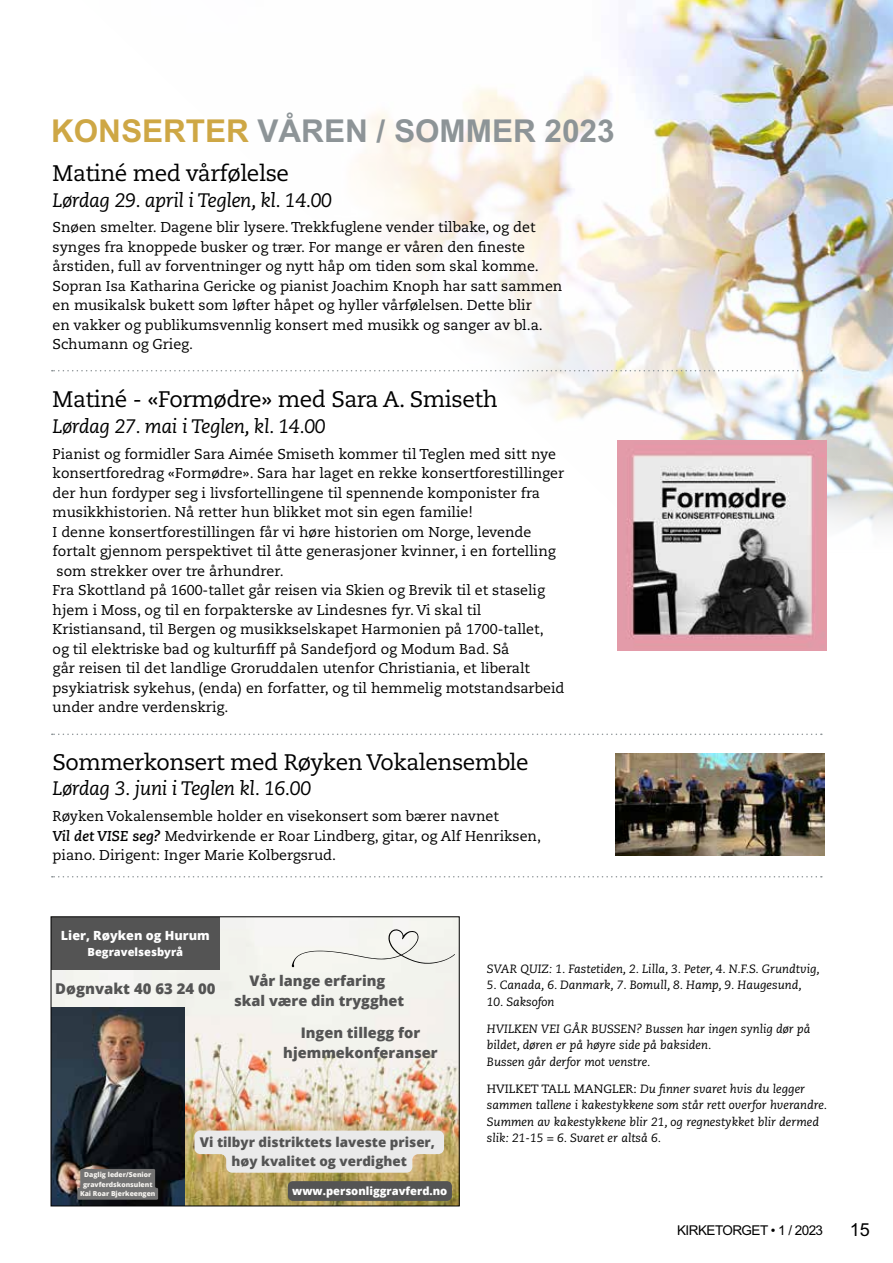
<style>
.page{position:relative;width:893px;height:1263px;background:#fff}
.page>*{position:absolute;margin:0;border:0;box-sizing:border-box;transform-origin:0 0}
.t1{font:700 31.5px "Arial MT Std";color:#8d9497}
.t2{font:22.5px "Caecilia LT Pro 55 Roman";letter-spacing:-.02em;color:#000}
.t3{font:italic 19.5px "Caecilia LT Pro 56";letter-spacing:-.02em;color:#000}
.t4{font:18px "Arial MT Std";color:#000}
.t5{font:800 14.85px "Open Sans";color:#545454}
.t6{font:800 14.55px/20px "Open Sans";color:#545454;text-align:center}
.t7{font:14.25px/19.5px "Caecilia LT Pro 55 Roman";color:#000}
.t8{font:13.5px "Arial MT Std";letter-spacing:-.04em;color:#000}
.t9{font:800 13.35px/18.6px "Open Sans";color:#545454;text-align:center}
.t10{font:800 12.6px "Open Sans";color:#fff}
.t11{font:italic 12px/16.5px "Caecilia LT Pro 56";color:#000}
.t12{font:800 11.1px "Open Sans";color:#fff}
.t13{font:800 6.75px/9.4px "Open Sans";color:#f5f3ef;text-align:center}
.s1{color:#cea745}
.s2{font-family:"Caecilia LT Pro 76";font-weight:700;font-style:italic}
.s3{font-family:"Caecilia LT Pro 55 Roman";font-style:normal}
</style>
<div class="page">
<img style="left:51px;top:0;width:842px;height:559px">
<svg style="left:52px;top:370px;width:770px;height:1px"></svg>
<svg style="left:52px;top:733px;width:770px;height:2px"></svg>
<svg style="left:52px;top:876px;width:770px;height:1px"></svg>
<img style="left:617px;top:440px;width:209px;height:211px">
<img style="left:615px;top:753px;width:210px;height:102px">
<img style="left:53px;top:918px;width:404px;height:286px">
<img style="left:53px;top:1008px;width:132px;height:196px">
<svg style="left:292px;top:929px;width:163px;height:38px"></svg>
<div style="left:51px;top:917px;width:169px;height:52px;background:#545454"></div>
<svg style="left:77px;top:1169px;width:81px;height:31px;background:#717070"></svg>
<svg style="left:194px;top:1130px;width:250px;height:43px;background:#e5e1d8"></svg>
<div style="left:288px;top:1181px;width:164px;height:20px;background:#545454"></div>
<div style="left:51px;top:916px;width:408px;height:290px;border:1px solid #000"></div>
<h1 class="t1" style="left:51px;top:112px;width:565px"><span class="s1">KONSERTER</span> VÅREN / SOMMER 2023</h1>
<h2 class="t2" style="left:53px;top:158px;width:238px">Matiné med vårfølelse</h2>
<h3 class="t3" style="left:53px;top:187px;width:281px">Lørdag 29. april i Teglen, kl. 14.00</h3>
<p class="t7" style="left:53px;top:217px;width:511px">Snøen smelter. Dagene blir lysere. Trekkfuglene vender tilbake, og det synges fra knoppede busker og trær. For mange er våren den fineste årstiden, full av forventninger og nytt håp om tiden som skal komme.<br>Sopran Isa Katharina Gericke og pianist Joachim Knoph har satt sammen en musikalsk bukett som løfter håpet og hyller vårfølelsen. Dette blir<br>en vakker og publikumsvennlig konsert med musikk og sanger av bl.a.<br>Schumann og Grieg.</p>
<h2 class="t2" style="left:53px;top:384px;width:447px">Matiné - «Formødre» med Sara A. Smiseth</h2>
<h3 class="t3" style="left:53px;top:413px;width:275px">Lørdag 27. mai i Teglen, kl. 14.00</h3>
<p class="t7" style="left:53px;top:444px;width:513px">Pianist og formidler Sara Aimée Smiseth kommer til Teglen med sitt nye konsertforedrag «Formødre». Sara har laget en rekke konsertforestillinger der hun fordyper seg i livsfortellingene til spennende komponister fra musikkhistorien. Nå retter hun blikket mot sin egen familie!<br>I denne konsertforestillingen får vi høre historien om Norge, levende fortalt gjennom perspektivet til åtte generasjoner kvinner, i en fortelling som strekker over tre århundrer.<br>Fra Skottland på 1600-tallet går reisen via Skien og Brevik til et staselig hjem i Moss, og til en forpakterske av Lindesnes fyr. Vi skal til Kristiansand, til Bergen og musikkselskapet Harmonien på 1700-tallet,<br>og til elektriske bad og kulturfiff på Sandefjord og Modum Bad. Så<br>går reisen til det landlige Groruddalen utenfor Christiania, et liberalt psykiatrisk sykehus, (enda) en forfatter, og til hemmelig motstandsarbeid under andre verdenskrig.</p>
<h2 class="t2" style="left:53px;top:747px;width:478px">Sommerkonsert med Røyken Vokalensemble</h2>
<h3 class="t3" style="left:53px;top:776px;width:260px">Lørdag 3. juni i Teglen kl. 16.00</h3>
<p class="t7" style="left:53px;top:806px;width:490px">Røyken Vokalensemble holder en visekonsert som bærer navnet<br><span class="s2">Vil det VISE seg?</span> Medvirkende er Roar Lindberg, gitar, og Alf Henriksen, piano. Dirigent: Inger Marie Kolbergsrud.</p>
<p class="t10" style="left:61px;top:926px;width:150px">Lier, Røyken og Hurum</p>
<p class="t12" style="left:88px;top:944px;width:97px">Begravelsesbyrå</p>
<p class="t5" style="left:55px;top:977px;width:162px">Døgnvakt 40 63 24 00</p>
<p class="t6" style="left:234px;top:970px;width:172px">Vår lange erfaring skal være din trygghet</p>
<p class="t6" style="left:283px;top:1022px;width:156px">Ingen tillegg for hjemmekonferanser</p>
<p class="t13" style="left:80px;top:1170px;width:77px">Daglig leder/Senior gravferdskonsulent<br>Kai Roar Bjerkeengen</p>
<p class="t9" style="left:200px;top:1132px;width:237px">Vi tilbyr distriktets laveste priser, høy kvalitet og verdighet</p>
<p class="t12" style="left:292px;top:1183px;width:157px">www.personliggravferd.no</p>
<p class="t11" style="left:487px;top:960px;width:334px">SVAR QUIZ: 1. Fastetiden, 2. Lilla, 3. Peter, 4. N.F.S. Grundtvig,</p>
<p class="t11" style="left:487px;top:976px;width:316px">5. Canada, 6. Danmark, 7. Bomull, 8. Hamp, 9. Haugesund,</p>
<p class="t11" style="left:487px;top:993px;width:69px">10. Saksofon</p>
<p class="t11" style="left:487px;top:1020px;width:325px">HVILKEN VEI GÅR BUSSEN? Bussen har ingen synlig dør på bildet, døren er på høyre side på baksiden.<br>Bussen går derfor mot venstre.</p>
<p class="t11" style="left:487px;top:1080px;width:342px"><span class="s3">HVILKET TALL MANGLER:</span> Du finner svaret hvis du legger sammen tallene i kakestykkene som står rett overfor hverandre.<br>Summen av kakestykkene blir 21, og regnestykket blir dermed slik: 21-15 = 6. Svaret er altså 6.</p>
<p class="t8" style="left:677px;top:1222px;width:147px">KIRKETORGET • 1 / 2023</p>
<p class="t4" style="left:850px;top:1219px;width:22px">15</p>
</div>
